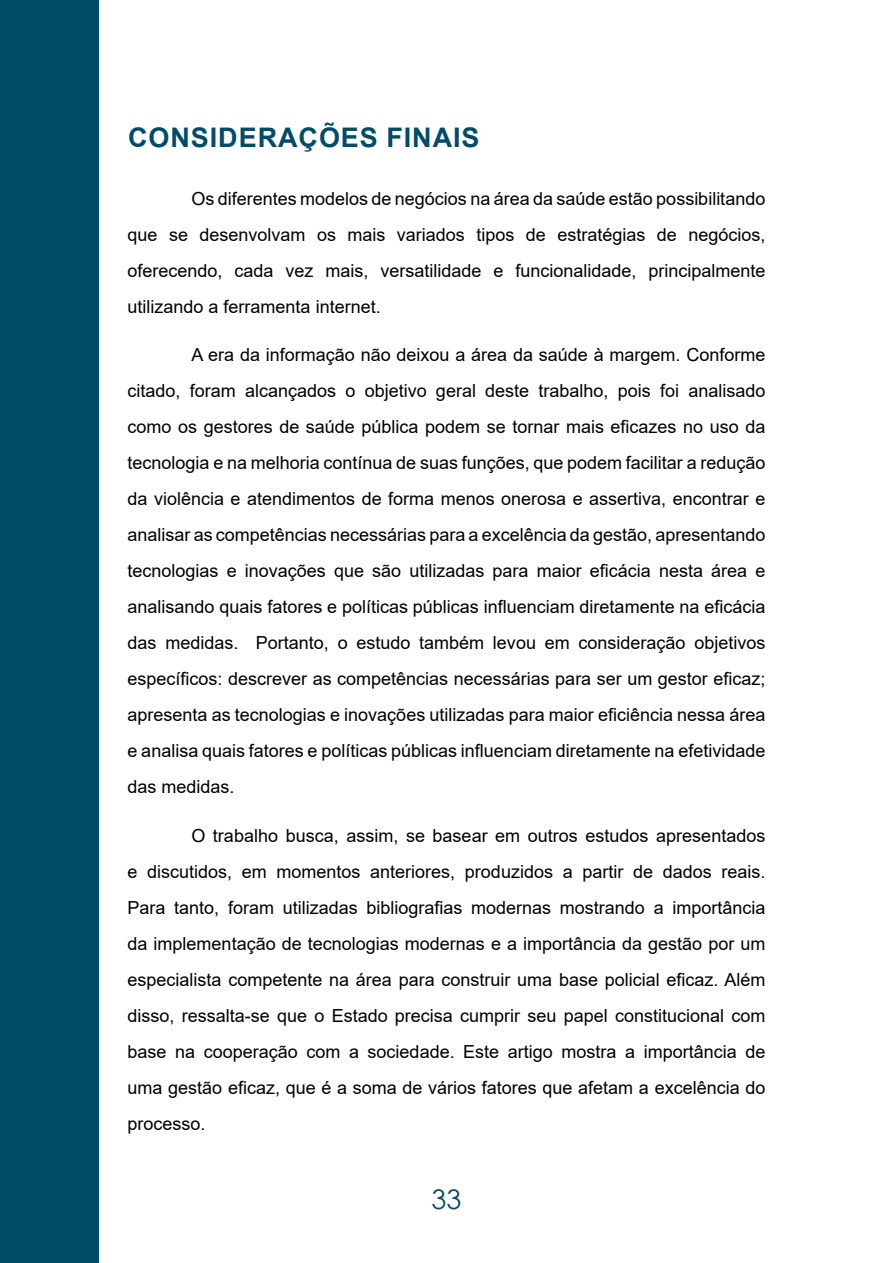
<style>
.page{position:relative;width:893px;height:1263px;background:#fff}
.page>*{position:absolute;margin:0;border:0;box-sizing:border-box;transform-origin:0 0}
.t1{font:700 27px "Arial";letter-spacing:.035em;color:#004c68}
.t2{font:27px "Century Gothic";color:#004c68}
.t3{font:18px/36px "Arial";color:#000;text-align:justify}
</style>
<div class="page">
<div style="left:0;top:0;width:99px;height:1263px;background:#004c68"></div>
<h1 class="t1" style="left:128px;top:119px;width:353px">CONSIDERAÇÕES FINAIS</h1>
<p class="t3" style="left:128px;top:180px;width:639px;text-indent:64px">Os diferentes modelos de negócios na área da saúde estão possibilitando que se desenvolvam os mais variados tipos de estratégias de negócios, oferecendo, cada vez mais, versatilidade e funcionalidade, principalmente utilizando a ferramenta internet.</p>
<p class="t3" style="left:128px;top:337px;width:639px;text-indent:64px">A era da informação não deixou a área da saúde à margem. Conforme citado, foram alcançados o objetivo geral deste trabalho, pois foi analisado como os gestores de saúde pública podem se tornar mais eficazes no uso da tecnologia e na melhoria contínua de suas funções, que podem facilitar a redução da violência e atendimentos de forma menos onerosa e assertiva, encontrar e analisar as competências necessárias para a excelência da gestão, apresentando tecnologias e inovações que são utilizadas para maior eficácia nesta área e analisando quais fatores e políticas públicas influenciam diretamente na eficácia das medidas. Portanto, o estudo também levou em consideração objetivos específicos: descrever as competências necessárias para ser um gestor eficaz; apresenta as tecnologias e inovações utilizadas para maior eficiência nessa área e analisa quais fatores e políticas públicas influenciam diretamente na efetividade das medidas.</p>
<p class="t3" style="left:128px;top:818px;width:639px;text-indent:64px">O trabalho busca, assim, se basear em outros estudos apresentados e discutidos, em momentos anteriores, produzidos a partir de dados reais.<br>Para tanto, foram utilizadas bibliografias modernas mostrando a importância da implementação de tecnologias modernas e a importância da gestão por um especialista competente na área para construir uma base policial eficaz. Além disso, ressalta-se que o Estado precisa cumprir seu papel constitucional com base na cooperação com a sociedade. Este artigo mostra a importância de uma gestão eficaz, que é a soma de vários fatores que afetam a excelência do processo.</p>
<h1 class="t2" style="left:431px;top:1181px;width:31px">33</h1>
</div>
